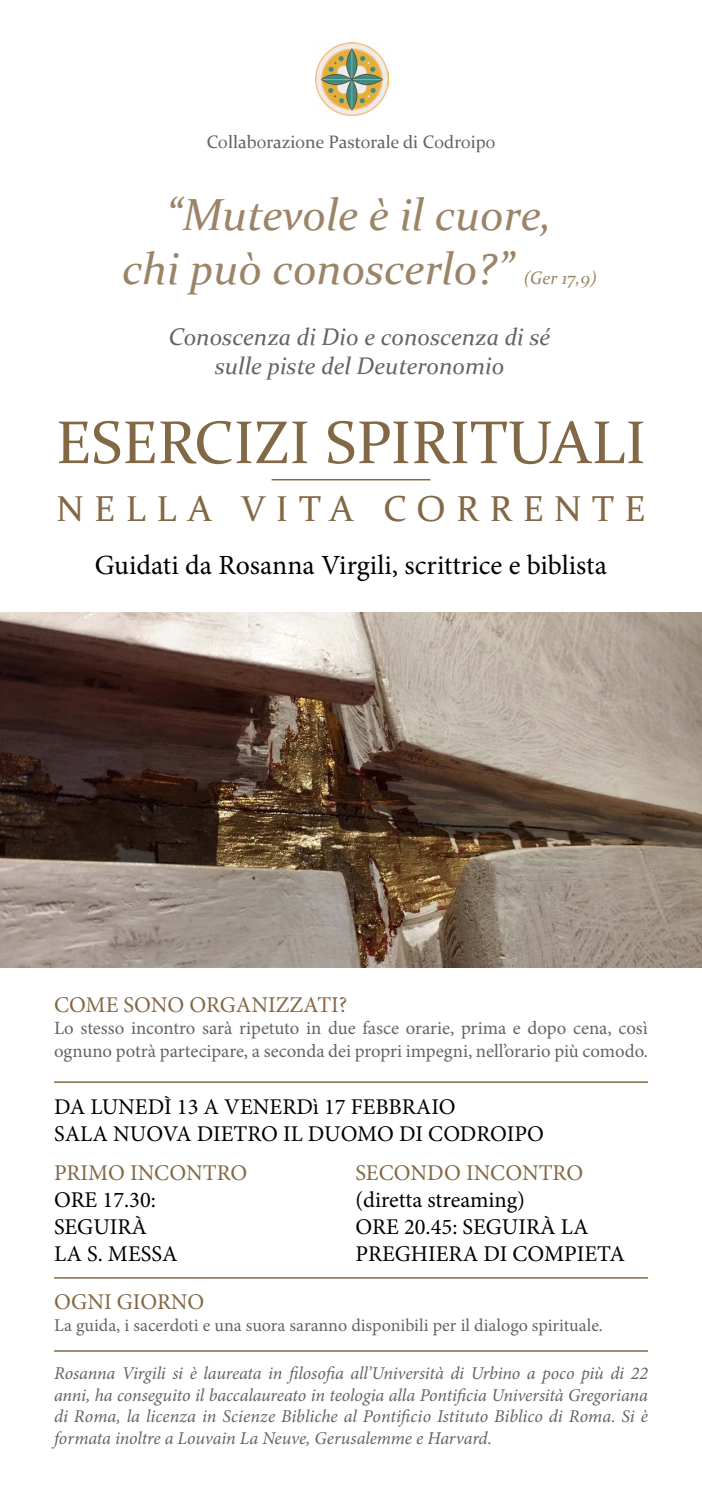
<style>
.page{position:relative;width:702px;height:1489px;background:#fff}
.page>*{position:absolute;margin:0;border:0;box-sizing:border-box;transform-origin:0 0}
.t1{font:60.75px "Constantia";color:#836846}
.t2{font:italic 45px/54px "Constantia";color:#9b8467}
.t3{font:36px "Constantia";letter-spacing:.295em;color:#836846}
.t4{font:27.75px "Minion Pro";color:#000}
.t5{font:italic 24px/28.8px "Constantia";color:#636466;text-align:center}
.t6{font:22.5px/27px "Minion Pro";color:#000}
.t7{font:22.5px "Minion Pro";color:#836846}
.t8{font:18.75px/22.5px "Minion Pro";color:#636466}
.t9{font:italic 18px/21.6px "Minion Pro";letter-spacing:-.005em;color:#636466;text-align:justify}
.t10{font:18px "Minion Pro";color:#636466}
.t11{font:18px "Constantia";color:#636466}
.t12{font:italic 18px "Constantia";color:#9b8467}
</style>
<div class="page">
<img style="left:315px;top:43px;width:73px;height:72px">
<hr style="left:271px;top:479px;width:159px;height:1px;background:#836846">
<img style="left:0;top:612px;width:702px;height:355px">
<hr style="left:54px;top:1081px;width:594px;height:1px;background:#836846">
<hr style="left:54px;top:1276px;width:594px;height:2px;background:#836846">
<hr style="left:54px;top:1350px;width:594px;height:1px;background:#836846">
<p class="t11" style="left:207px;top:130px;width:290px">Collaborazione Pastorale di Codroipo</p>
<h2 class="t2" style="left:122px;top:185px;width:431px;text-indent:44px">“Mutevole è il cuore, chi può conoscerlo?”</h2>
<p class="t12" style="left:523px;top:265px;width:74px">(Ger 17,9)</p>
<h3 class="t5" style="left:169px;top:321px;width:383px">Conoscenza di Dio e conoscenza di sé sulle piste del Deuteronomio</h3>
<h1 class="t1" style="left:56px;top:401px;width:591px">ESERCIZI SPIRITUALI</h1>
<h3 class="t3" style="left:56px;top:484px;width:590px">NELLA VITA CORRENTE</h3>
<h3 class="t4" style="left:95px;top:547px;width:513px">Guidati da Rosanna Virgili, scrittrice e biblista</h3>
<p class="t7" style="left:54px;top:989px;width:295px">COME SONO ORGANIZZATI?</p>
<p class="t8" style="left:54px;top:1017px;width:595px">Lo stesso incontro sarà ripetuto in due fasce orarie, prima e dopo cena, così ognuno potrà partecipare, a seconda dei propri impegni, nell’orario più comodo.</p>
<p class="t6" style="left:54px;top:1093px;width:491px">DA LUNEDÌ 13 A VENERDì 17 FEBBRAIO<br>SALA NUOVA DIETRO IL DUOMO DI CODROIPO</p>
<p class="t7" style="left:54px;top:1158px;width:195px">PRIMO INCONTRO</p>
<p class="t6" style="left:54px;top:1186px;width:125px">ORE 17.30:<br>SEGUIRÀ<br>LA S. MESSA</p>
<p class="t7" style="left:355px;top:1158px;width:229px">SECONDO INCONTRO</p>
<p class="t6" style="left:355px;top:1186px;width:271px">(diretta streaming)<br>ORE 20.45: SEGUIRÀ LA<br>PREGHIERA DI COMPIETA</p>
<p class="t7" style="left:54px;top:1286px;width:152px">OGNI GIORNO</p>
<p class="t10" style="left:54px;top:1312px;width:550px">La guida, i sacerdoti e una suora saranno disponibili per il dialogo spirituale.</p>
<p class="t9" style="left:54px;top:1362px;width:595px">Rosanna Virgili si è laureata in filosofia all’Università di Urbino a poco più di 22 anni, ha conseguito il baccalaureato in teologia alla Pontificia Università Gregoriana di Roma, la licenza in Scienze Bibliche al Pontificio Istituto Biblico di Roma. Si è formata inoltre a Louvain La Neuve, Gerusalemme e Harvard.</p>
</div>
